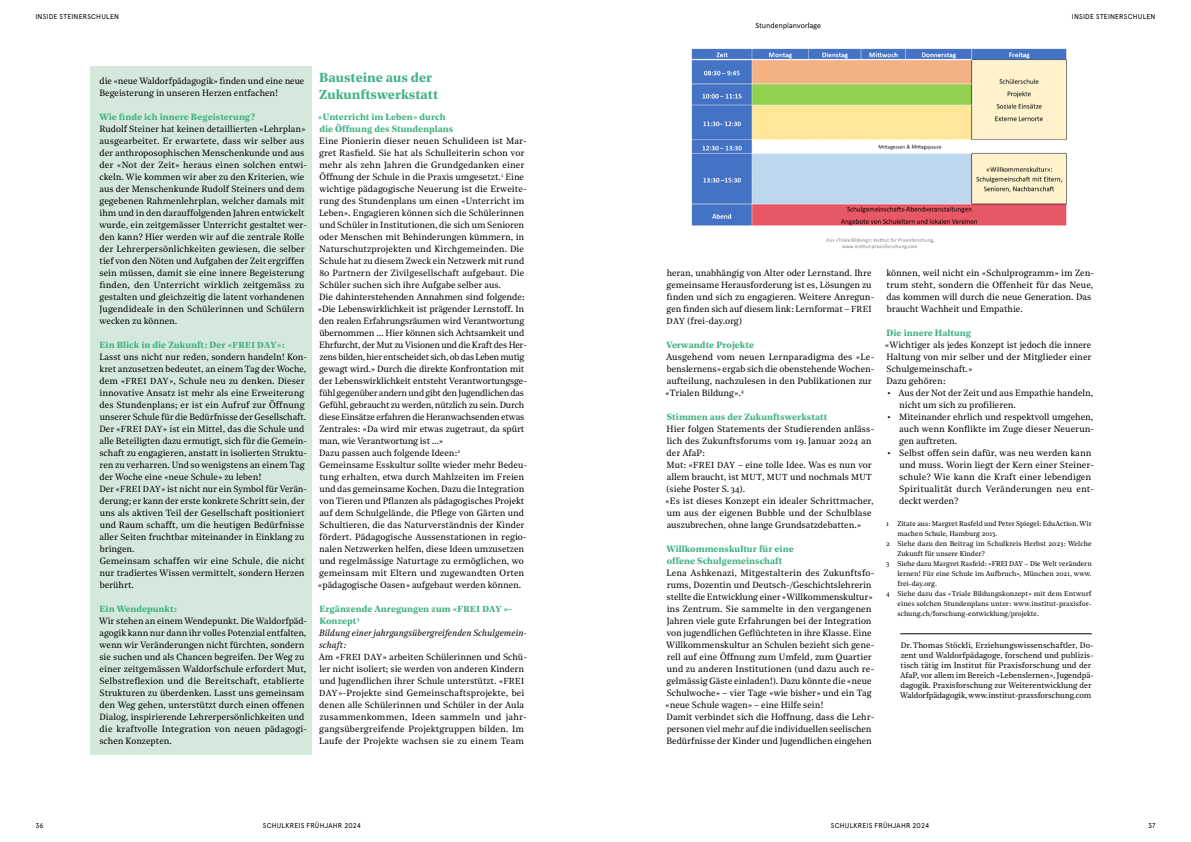
<style>
.page{position:relative;width:1191px;height:842px;background:#fff}
.page>*{position:absolute;margin:0;border:0;box-sizing:border-box;transform-origin:0 0}
.t1{font:700 13px/17px "Noe Text";color:#45b385}
.t2{font:9px/12px "Noe Text";color:#000}
.t3{font:700 9px/12px "Noe Text";letter-spacing:.005em;color:#45b385}
.t4{font:8px/10px "Noe Text";letter-spacing:-.005em;color:#000}
.t5{font:7px "Noe Text";color:#000}
.t6{font:7px "Apercu Pro";letter-spacing:.03em;color:#000}
.s1{font-weight:700;color:#45b385}
.s2{font-weight:700;font-size:8.7px;color:#45b385}
.s3{font-size:8.7px}
.s4{font-style:italic}
</style>
<div class="page">
<div style="left:90px;top:67px;width:222px;height:688px;background:#d4e9dc"></div>
<hr style="left:900px;top:634px;width:191px;height:1px;background:#000">
<img style="left:691px;top:22px;width:376px;height:228px">
<p class="t6" style="left:35px;top:11px;width:85px">INSIDE STEINERSCHULEN</p>
<p class="t2" style="left:99px;top:74px;width:206px">die «neue Waldorfpädagogik» finden und eine neue<br>Begeisterung in unseren Herzen entfachen!</p>
<p class="t3" style="left:99px;top:110px;width:157px">Wie finde ich innere Begeisterung?</p>
<p class="t2" style="left:99px;top:122px;width:209px">Rudolf Steiner hat keinen detaillierten «Lehrplan» ausgearbeitet. Er erwartete, dass wir selber aus der anthroposophischen Menschenkunde und aus der «Not der Zeit» heraus einen solchen entwi&shy;ckeln. Wie kommen wir aber zu den Kriterien, wie aus der Menschenkunde Rudolf Steiners und dem gegebenen Rahmenlehrplan, welcher damals mit ihm und in den darauffolgenden Jahren entwickelt wurde, ein zeitgemässer Unterricht gestaltet wer&shy;den kann? Hier werden wir auf die zentrale Rolle der Lehrerpersönlichkeiten gewiesen, die selber tief von den Nöten und Aufgaben der Zeit ergriffen sein müssen, damit sie eine innere Begeisterung finden, den Unterricht wirklich zeitgemäss zu gestalten und gleichzeitig die latent vorhandenen Jugendideale in den Schülerinnen und Schülern wecken zu können.</p>
<p class="t2" style="left:99px;top:338px;width:209px"><span class="s1">Ein Blick in die Zukunft: Der «</span><span class="s2">FREI DAY</span><span class="s1">»:<br></span>Lasst uns nicht nur reden, sondern handeln! Kon&shy;kret anzusetzen bedeutet, an einem Tag der Woche, dem «<span class="s3">FREI DAY</span>», Schule neu zu denken. Dieser innovative Ansatz ist mehr als eine Erweiterung des Stundenplans; er ist ein Aufruf zur Öffnung unserer Schule für die Bedürfnisse der Gesellschaft.<br>Der «<span class="s3">FREI DAY</span>» ist ein Mittel, das die Schule und alle Beteiligten dazu ermutigt, sich für die Gemein&shy;schaft zu engagieren, anstatt in isolierten Struktu&shy;ren zu verharren. Und so wenigstens an einem Tag der Woche eine «neue Schule» zu leben!<br>Der «<span class="s3">FREI DAY</span>» ist nicht nur ein Symbol für Verän&shy;derung; er kann der erste konkrete Schritt sein, der uns als aktiven Teil der Gesellschaft positioniert und Raum schafft, um die heutigen Bedürfnisse aller Seiten fruchtbar miteinander in Einklang zu bringen.<br>Gemeinsam schaffen wir eine Schule, die nicht nur tradiertes Wissen vermittelt, sondern Herzen berührt.</p>
<p class="t3" style="left:100px;top:602px;width:79px">Ein Wendepunkt:</p>
<p class="t2" style="left:99px;top:614px;width:210px">Wir stehen an einem Wendepunkt. Die Waldorfpäd&shy;agogik kann nur dann ihr volles Potenzial entfalten, wenn wir Veränderungen nicht fürchten, sondern sie suchen und als Chancen begreifen. Der Weg zu einer zeitgemässen Waldorfschule erfordert Mut, Selbstreflexion und die Bereitschaft, etablierte Strukturen zu überdenken. Lasst uns gemeinsam den Weg gehen, unterstützt durch einen offenen Dialog, inspirierende Lehrerpersönlichkeiten und die kraftvolle Integration von neuen pädagogi&shy;schen Konzepten.</p>
<h1 class="t1" style="left:319px;top:68px;width:121px">Bausteine aus der<br>Zukunftswerkstatt</h1>
<p class="t3" style="left:318px;top:110px;width:137px">«Unterricht im Leben» durch die Öffnung des Stundenplans</p>
<p class="t2" style="left:318px;top:134px;width:210px">Eine Pionierin dieser neuen Schulideen ist Mar&shy;gret Rasfield. Sie hat als Schulleiterin schon vor mehr als zehn Jahren die Grundgedanken einer Öffnung der Schule in die Praxis umgesetzt.<sup>1</sup> Eine wichtige pädagogische Neuerung ist die Erweite&shy;rung des Stundenplans um einen «Unterricht im Leben». Engagieren können sich die Schülerinnen und Schüler in Institutionen, die sich um Senioren oder Menschen mit Behinderungen kümmern, in Naturschutzprojekten und Kirchgemeinden. Die Schule hat zu diesem Zweck ein Netzwerk mit rund 80 Partnern der Zivilgesellschaft aufgebaut. Die Schüler suchen sich ihre Aufgabe selber aus.<br>Die dahinterstehenden Annahmen sind folgende: «Die Lebenswirklichkeit ist prägender Lernstoff. In den realen Erfahrungsräumen wird Verantwortung übernommen … Hier können sich Achtsamkeit und Ehrfurcht, der Mut zu Visionen und die Kraft des Her&shy;zens bilden, hier entscheidet sich, ob das Leben mutig gewagt wird.» Durch die direkte Konfrontation mit der Lebenswirklichkeit entsteht Verantwortungsge&shy;fühl gegenüber andern und gibt den Jugendlichen das Gefühl, gebraucht zu werden, nützlich zu sein. Durch diese Einsätze erfahren die Heranwachsenden etwas Zentrales: «Da wird mir etwas zugetraut, da spürt man, wie Verantwortung ist …»<br>Dazu passen auch folgende Ideen:<sup>2<br></sup>Gemeinsame Esskultur sollte wieder mehr Bedeu&shy;tung erhalten, etwa durch Mahlzeiten im Freien und das gemeinsame Kochen. Dazu die Integration von Tieren und Pflanzen als pädagogisches Projekt auf dem Schulgelände, die Pflege von Gärten und Schultieren, die das Naturverständnis der Kinder fördert. Pädagogische Aussenstationen in regio&shy;nalen Netzwerken helfen, diese Ideen umzusetzen und regelmässige Naturtage zu ermöglichen, wo gemeinsam mit Eltern und zugewandten Orten «pädagogische Oasen» aufgebaut werden können.</p>
<p class="t2" style="left:319px;top:602px;width:210px"><span class="s1">Ergänzende Anregungen zum «</span><span class="s2">FREI DAY</span> <span class="s1">»- Konzept</span><sup>3<br></sup><span class="s4">Bildung einer jahrgangsübergreifenden Schulgemein&shy;schaft:<br></span>Am «<span class="s3">FREI DAY</span>» arbeiten Schülerinnen und Schü&shy;ler nicht isoliert; sie werden von anderen Kindern und Jugendlichen ihrer Schule unterstützt. «<span class="s3">FREI DAY</span>»-Projekte sind Gemeinschaftsprojekte, bei denen alle Schülerinnen und Schüler in der Aula zusammenkommen, Ideen sammeln und jahr&shy;gangsübergreifende Projektgruppen bilden. Im Laufe der Projekte wachsen sie zu einem Team</p>
<p class="t6" style="left:35px;top:820px;width:10px">36</p>
<p class="t6" style="left:263px;top:820px;width:100px">SCHULKREIS FRÜHJAHR 2024</p>
<p class="t6" style="left:1072px;top:11px;width:85px">INSIDE STEINERSCHULEN</p>
<p class="t2" style="left:666px;top:266px;width:209px">heran, unabhängig von Alter oder Lernstand. Ihre gemeinsame Herausforderung ist es, Lösungen zu finden und sich zu engagieren. Weitere Anregun&shy;gen finden sich auf diesem link: Lernformat – <span class="s3">FREI DAY</span> (frei-day.org)</p>
<p class="t3" style="left:666px;top:338px;width:89px">Verwandte Projekte</p>
<p class="t2" style="left:665px;top:350px;width:210px">Ausgehend vom neuen Lernparadigma des «Le&shy;benslernens» ergab sich die obenstehende Wochen&shy;aufteilung, nachzulesen in den Publikationen zur «Trialen Bildung».<sup>4</sup></p>
<p class="t3" style="left:667px;top:410px;width:162px">Stimmen aus der Zukunftswerkstatt</p>
<p class="t2" style="left:665px;top:422px;width:210px">Hier folgen Statements der Studierenden anläss&shy;lich des Zukunftsforums vom 19. Januar 2024 an der AfaP:<br>Mut: «<span class="s3">FREI DAY</span> – eine tolle Idee. Was es nun vor allem braucht, ist <span class="s3">MUT</span>, <span class="s3">MUT</span> und nochmals <span class="s3">MUT </span>(siehe Poster S. 34).<br>«Es ist dieses Konzept ein idealer Schrittmacher, um aus der eigenen Bubble und der Schulblase auszubrechen, ohne lange Grundsatzdebatten.»</p>
<p class="t3" style="left:666px;top:542px;width:129px">Willkommenskultur für eine offene Schulgemeinschaft</p>
<p class="t2" style="left:665px;top:566px;width:210px">Lena Ashkenazi, Mitgestalterin des Zukunftsfo&shy;rums, Dozentin und Deutsch-/Geschichtslehrerin stellte die Entwicklung einer «Willkommenskultur» ins Zentrum. Sie sammelte in den vergangenen Jahren viele gute Erfahrungen bei der Integration von jugendlichen Geflüchteten in ihre Klasse. Eine Willkommenskultur an Schulen bezieht sich gene&shy;rell auf eine Öffnung zum Umfeld, zum Quartier und zu anderen Institutionen (und dazu auch re&shy;gelmässig Gäste einladen!). Dazu könnte die «neue Schulwoche» – vier Tage «wie bisher» und ein Tag «neue Schule wagen» – eine Hilfe sein!<br>Damit verbindet sich die Hoffnung, dass die Lehr&shy;personen viel mehr auf die individuellen seelischen Bedürfnisse der Kinder und Jugendlichen eingehen</p>
<p class="t2" style="left:886px;top:266px;width:209px">können, weil nicht ein «Schulprogramm» im Zen&shy;trum steht, sondern die Offenheit für das Neue, das kommen will durch die neue Generation. Das braucht Wachheit und Empathie.</p>
<p class="t3" style="left:886px;top:326px;width:86px">Die innere Haltung</p>
<p class="t2" style="left:885px;top:338px;width:208px">«Wichtiger als jedes Konzept ist jedoch die innere Haltung von mir selber und der Mitglieder einer Schulgemeinschaft.»<br>Dazu gehören:</p>
<p class="t2" style="left:899px;top:386px;width:196px;text-indent:-12px">• Aus der Not der Zeit und aus Empathie handeln, nicht um sich zu profilieren.</p>
<p class="t2" style="left:899px;top:410px;width:196px;text-align:justify;text-indent:-12px">• Miteinander ehrlich und respektvoll umgehen, auch wenn Konflikte im Zuge dieser Neuerun&shy;gen auftreten.</p>
<p class="t2" style="left:899px;top:446px;width:196px;text-indent:-12px">• Selbst offen sein dafür, was neu werden kann und muss. Worin liegt der Kern einer Steiner&shy;schule? Wie kann die Kraft einer lebendigen Spiritualität durch Veränderungen neu ent&shy;deckt werden?</p>
<p class="t5" style="left:886px;top:519px;width:207px">1 Zitate aus: Margret Rasfeld und Peter Spiegel: EduAction. Wir</p>
<p class="t5" style="left:897px;top:529px;width:101px">machen Schule, Hamburg 2013.</p>
<p class="t5" style="left:886px;top:539px;width:207px">2 Siehe dazu den Beitrag im Schulkreis Herbst 2023: Welche</p>
<p class="t5" style="left:897px;top:549px;width:89px">Zukunft für unsere Kinder?</p>
<p class="t5" style="left:886px;top:559px;width:207px">3 Siehe dazu Margret Rasfeld: «FREI DAY – Die Welt verändern</p>
<p class="t5" style="left:897px;top:569px;width:196px">lernen! Für eine Schule im Aufbruch», München 2021, www.</p>
<p class="t5" style="left:897px;top:579px;width:41px">frei-day.org.</p>
<p class="t5" style="left:886px;top:589px;width:207px">4 Siehe dazu das «Triale Bildungskonzept» mit dem Entwurf</p>
<p class="t5" style="left:897px;top:599px;width:196px">eines solchen Stundenplans unter: www.institut-praxisfor-</p>
<p class="t5" style="left:897px;top:609px;width:143px">schung.ch/forschung-entwicklung/projekte.</p>
<p class="t4" style="left:900px;top:640px;width:195px">Dr. Thomas Stöckli, Erziehungswissenschaftler, Do&shy;zent und Waldorfpädagoge, forschend und publizis&shy;tisch tätig im Institut für Praxisforschung und der AfaP, vor allem im Bereich «Lebenslernen», Jugendpä&shy;dagogik. Praxisforschung zur Weiterentwicklung der Waldorfpädagogik, www.institut-praxsforschung.com</p>
<p class="t6" style="left:831px;top:820px;width:100px">SCHULKREIS FRÜHJAHR 2024</p>
<p class="t6" style="left:1148px;top:820px;width:9px">37</p>
</div>
